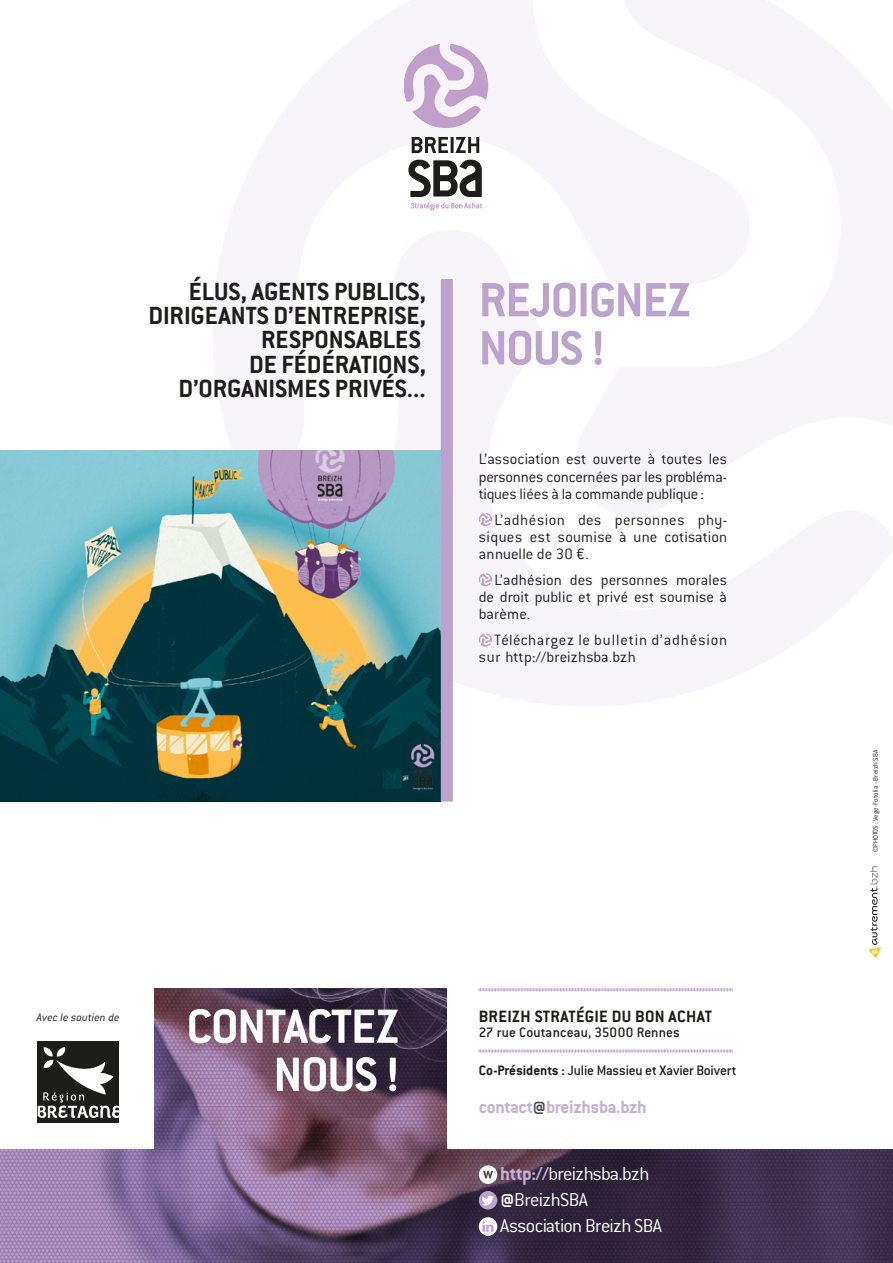
<style>
.page{position:relative;width:893px;height:1263px;background:#fff}
.page>*{position:absolute;margin:0;border:0;box-sizing:border-box;transform-origin:0 0}
.t1{font:700 52.65px/48px "Conduit ITC";letter-spacing:-.02em;color:#bca3ce}
.t2{font:700 52.65px/48px "Conduit ITC";letter-spacing:-.02em;color:#fff;text-align:right}
.t3{font:700 27.3px/24.3px "Conduit ITC";color:#1d1d1b;text-align:right}
.t4{font:300 20.55px/25.7px "Conduit ITC";letter-spacing:-.03em;color:#fff}
.t5{font:700 19.5px "Conduit ITC";letter-spacing:-.02em;color:#c6b1d6}
.t6{font:700 18px "Conduit ITC";letter-spacing:.02em;color:#1d1d1b}
.t7{font:300 16.5px/17.2px "Conduit ITC";letter-spacing:.01em;color:#1d1d1b;text-align:justify}
.t8{font:300 16.5px/17.2px "Conduit ITC";letter-spacing:.04em;color:#1d1d1b}
.t9{font:500 15px "Conduit ITC";color:#1d1d1b}
.t10{font:italic 300 12px "Conduit ITC";letter-spacing:.005em;color:#1d1d1b}
.t11{font:300 7.5px "Conduit ITC";letter-spacing:.005em;color:#1d1d1b}
.s1{font-weight:700}
.s2{color:#4a4a49}
.s3{font-weight:700;color:#c6b1d6}
</style>
<div class="page">
<img style="left:0;top:1149px;width:893px;height:114px">
<img style="left:154px;top:988px;width:292px;height:161px">
<svg style="left:479px;top:513px;width:13px;height:13px"></svg>
<svg style="left:479px;top:573px;width:13px;height:13px"></svg>
<svg style="left:479px;top:633px;width:13px;height:14px"></svg>
<div style="left:479px;top:1165px;width:18px;height:19px;background:#fff;border-radius:50%"></div>
<svg style="left:483px;top:1171px;width:10px;height:7px"></svg>
<div style="left:479px;top:1191px;width:18px;height:18px;background:#bca3ce;border-radius:50%"></div>
<svg style="left:482px;top:1196px;width:12px;height:9px"></svg>
<svg style="left:479px;top:1217px;width:18px;height:19px"></svg>
<svg style="left:482px;top:1221px;width:11px;height:11px"></svg>
<svg style="left:412px;top:137px;width:36px;height:16px"></svg>
<hr style="left:451px;top:137px;width:3px;height:16px;background:#1d1d1b">
<svg style="left:455px;top:137px;width:24px;height:16px"></svg>
<svg style="left:405px;top:44px;width:83px;height:84px"></svg>
<svg style="left:408px;top:160px;width:74px;height:50px"></svg>
<svg style="left:479px;top:988px;width:254px;height:3px"></svg>
<svg style="left:479px;top:1049px;width:254px;height:3px"></svg>
<div style="left:38px;top:1041px;width:81px;height:82px;background:#1d1d1b"></div>
<svg style="left:38px;top:1047px;width:81px;height:71px"></svg>
<svg style="left:869px;top:866px;width:12px;height:92px"></svg>
<img style="left:0;top:451px;width:441px;height:350px">
<div style="left:441px;top:279px;width:12px;height:522px;background:#bca3ce"></div>
<h2 class="t3" style="left:149px;top:279px;width:279px">ÉLUS, AGENTS PUBLICS,<br>DIRIGEANTS D’ENTREPRISE,<br>RESPONSABLES<br>DE FÉDÉRATIONS,<br>D’ORGANISMES PRIVÉS...</h2>
<h1 class="t1" style="left:479px;top:275px;width:214px">REJOIGNEZ<br>NOUS !</h1>
<p class="t7" style="left:479px;top:451px;width:250px">L’association est ouverte à toutes les personnes concernées par les probléma&shy;tiques liées à la commande publique :</p>
<p class="t7" style="left:479px;top:511px;width:250px;text-indent:16px">L’adhésion des personnes phy&shy;siques est soumise à une cotisation annuelle de 30 €.</p>
<p class="t7" style="left:479px;top:571px;width:250px;text-indent:16px">L’adhésion des personnes morales de droit public et privé est soumise à barème.</p>
<p class="t8" style="left:479px;top:631px;width:250px;text-indent:16px">Téléchargez le bulletin d’adhésion sur http://breizhsba.bzh</p>
<p class="t10" style="left:37px;top:1011px;width:84px">Avec le soutien de</p>
<h1 class="t2" style="left:186px;top:1001px;width:214px">CONTACTEZ<br>NOUS !</h1>
<p class="t6" style="left:479px;top:1006px;width:235px">BREIZH STRATÉGIE DU BON ACHAT</p>
<p class="t9" style="left:479px;top:1024px;width:203px">27 rue Coutanceau, 35000 Rennes</p>
<p class="t9" style="left:479px;top:1062px;width:259px"><span class="s1">Co-Présidents :</span> Julie Massieu et Xavier Boivert</p>
<p class="t5" style="left:479px;top:1095px;width:169px">contact<span class="s2">@</span>breizhsba.bzh</p>
<p class="t4" style="left:500px;top:1161px;width:163px"><span class="s3">http://</span>breizhsba.bzh <span class="s1">@</span>BreizhSBA<br>Association Breizh SBA</p>
<p class="t11" style="left:871px;top:852px;width:104px;rotate:-90deg">©PHOTOS : Vege-Fotolia - Breizh SBA</p>
</div>
